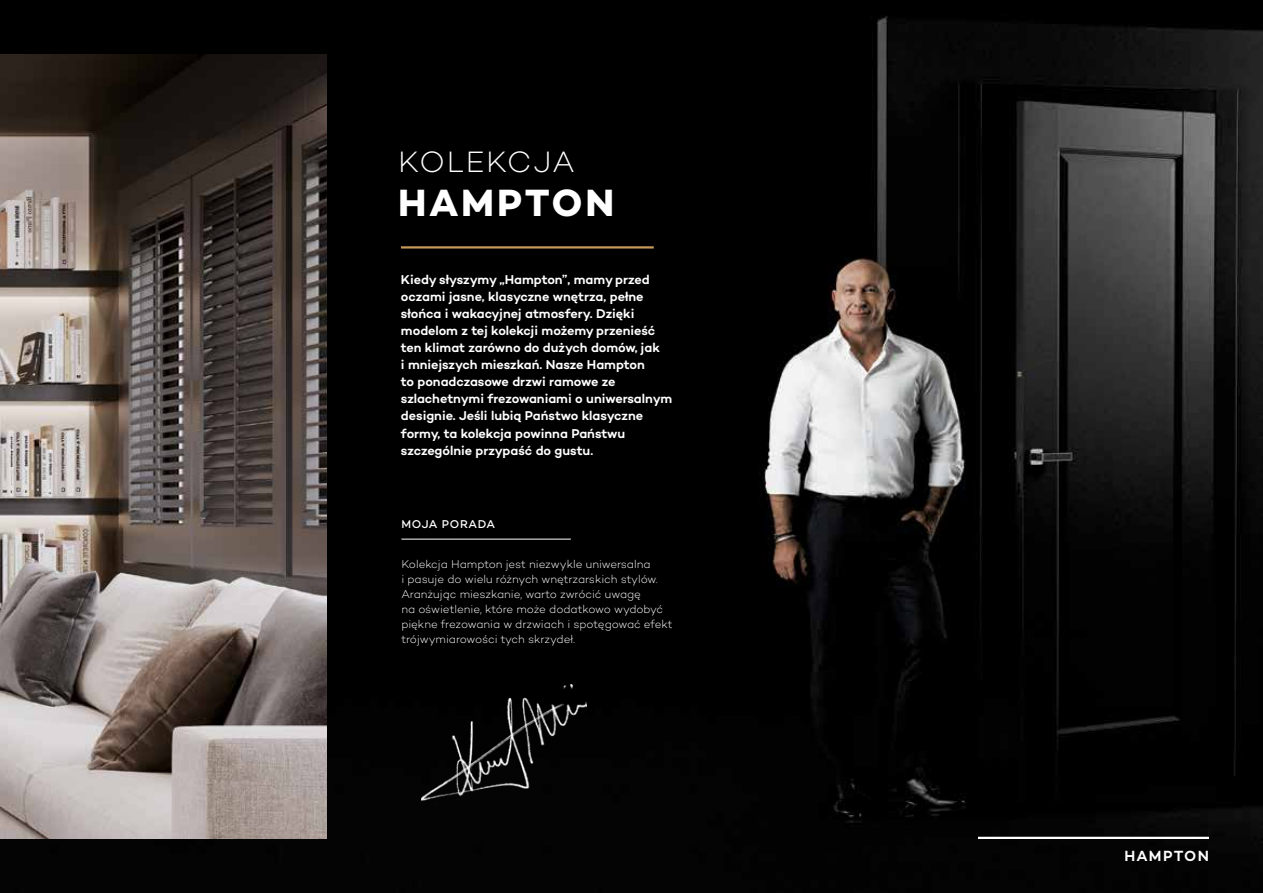
<style>
.page{position:relative;width:1263px;height:893px;background:#fff}
.page>*{position:absolute;margin:0;border:0;box-sizing:border-box;transform-origin:0 0}
.t1{font:700 38.7px "Campton";letter-spacing:.065em;color:#fff}
.t2{font:300 30px "Campton";letter-spacing:.04em;color:#fff}
.t3{font:600 15px "Campton";letter-spacing:.08em;color:#fff}
.t4{font:600 13.05px/17px "Campton";color:#fff}
.t5{font:300 11.55px/15px "Campton";letter-spacing:-.005em;color:#fff}
.t6{font:500 11.55px "Campton";letter-spacing:.06em;color:#fff}
</style>
<div class="page">
<img style="left:0;top:0;width:1263px;height:893px">
<hr style="left:978px;top:837px;width:231px;height:2px;background:#fff">
<hr style="left:401px;top:246px;width:253px;height:3px;background:#c79957">
<hr style="left:401px;top:539px;width:170px;height:1px;background:#fff">
<img style="left:421px;top:684px;width:166px;height:130px">
<img style="left:0;top:54px;width:327px;height:785px">
<h2 class="t2" style="left:398px;top:143px;width:178px">KOLEKCJA</h2>
<h1 class="t1" style="left:398px;top:178px;width:218px">HAMPTON</h1>
<p class="t4" style="left:401px;top:271px;width:273px">Kiedy słyszymy „Hampton”, mamy przed oczami jasne, klasyczne wnętrza, pełne słońca i wakacyjnej atmosfery. Dzięki modelom z tej kolekcji możemy przenieść ten klimat zarówno do dużych domów, jak<br>i mniejszych mieszkań. Nasze Hampton<br>to ponadczasowe drzwi ramowe ze szlachetnymi frezowaniami o uniwersalnym designie. Jeśli lubią Państwo klasyczne formy, ta kolekcja powinna Państwu szczególnie przypaść do gustu.</p>
<p class="t6" style="left:401px;top:517px;width:95px">MOJA PORADA</p>
<p class="t5" style="left:401px;top:557px;width:273px">Kolekcja Hampton jest niezwykle uniwersalna<br>i pasuje do wielu różnych wnętrzarskich stylów.<br>Aranżując mieszkanie, warto zwrócić uwagę<br>na oświetlenie, które może dodatkowo wydobyć piękne frezowania w drzwiach i spotęgować efekt trójwymiarowości tych skrzydeł.</p>
<p class="t3" style="left:1124px;top:846px;width:86px">HAMPTON</p>
</div>
